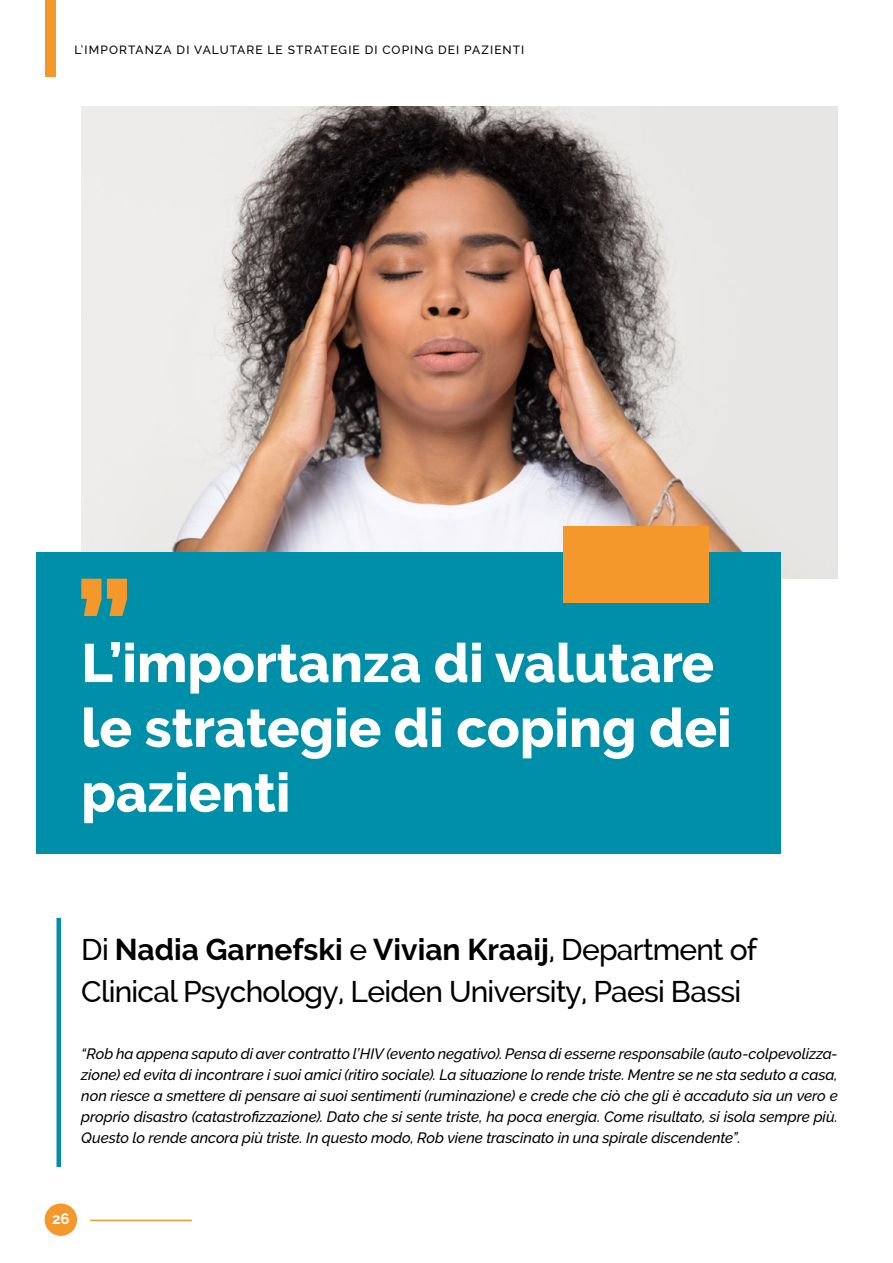
<style>
.page{position:relative;width:893px;height:1263px;background:#fff}
.page>*{position:absolute;margin:0;border:0;box-sizing:border-box;transform-origin:0 0}
.t1{font:800 54px/64.8px "Raleway";color:#fff}
.t2{font:500 30px/42px "Raleway";letter-spacing:-.025em;color:#000}
.t3{font:italic 500 15px/21px "Raleway";letter-spacing:-.005em;color:#000;text-align:justify}
.t4{font:700 15px "Raleway";color:#fff}
.t5{font:500 12px "Raleway";letter-spacing:.085em;color:#000}
.s1{font-weight:700}
</style>
<div class="page">
<div style="left:45px;top:1203px;width:32px;height:33px;background:#f4982b;border-radius:50%"></div>
<hr style="left:90px;top:1220px;width:102px;height:1px;background:#f4982b">
<div style="left:45px;top:0;width:10px;height:77px;background:#f4982b"></div>
<img style="left:81px;top:106px;width:757px;height:473px">
<div style="left:36px;top:552px;width:745px;height:302px;background:#008fa9"></div>
<svg style="left:81px;top:579px;width:46px;height:37px"></svg>
<hr style="left:57px;top:918px;width:4px;height:249px;background:#008fa9">
<div style="left:563px;top:527px;width:146px;height:76px;background:#f4982b"></div>
<p class="t5" style="left:74px;top:43px;width:451px">L’IMPORTANZA DI VALUTARE LE STRATEGIE DI COPING DEI PAZIENTI</p>
<h1 class="t1" style="left:81px;top:631px;width:652px">L’importanza di valutare le strategie di coping dei pazienti</h1>
<h2 class="t2" style="left:81px;top:928px;width:678px">Di <span class="s1">Nadia Garnefski</span> e <span class="s1">Vivian Kraaij</span>, Department of<br>Clinical Psychology, Leiden University, Paesi Bassi</h2>
<p class="t3" style="left:81px;top:1043px;width:758px">“Rob ha appena saputo di aver contratto l’HIV (evento negativo). Pensa di esserne responsabile (auto-colpevolizza&shy;zione) ed evita di incontrare i suoi amici (ritiro sociale). La situazione lo rende triste. Mentre se ne sta seduto a casa, non riesce a smettere di pensare ai suoi sentimenti (ruminazione) e crede che ciò che gli è accaduto sia un vero e proprio disastro (catastrofizzazione). Dato che si sente triste, ha poca energia. Come risultato, si isola sempre più.<br>Questo lo rende ancora più triste. In questo modo, Rob viene trascinato in una spirale discendente”.</p>
<p class="t4" style="left:52px;top:1210px;width:19px">26</p>
</div>
